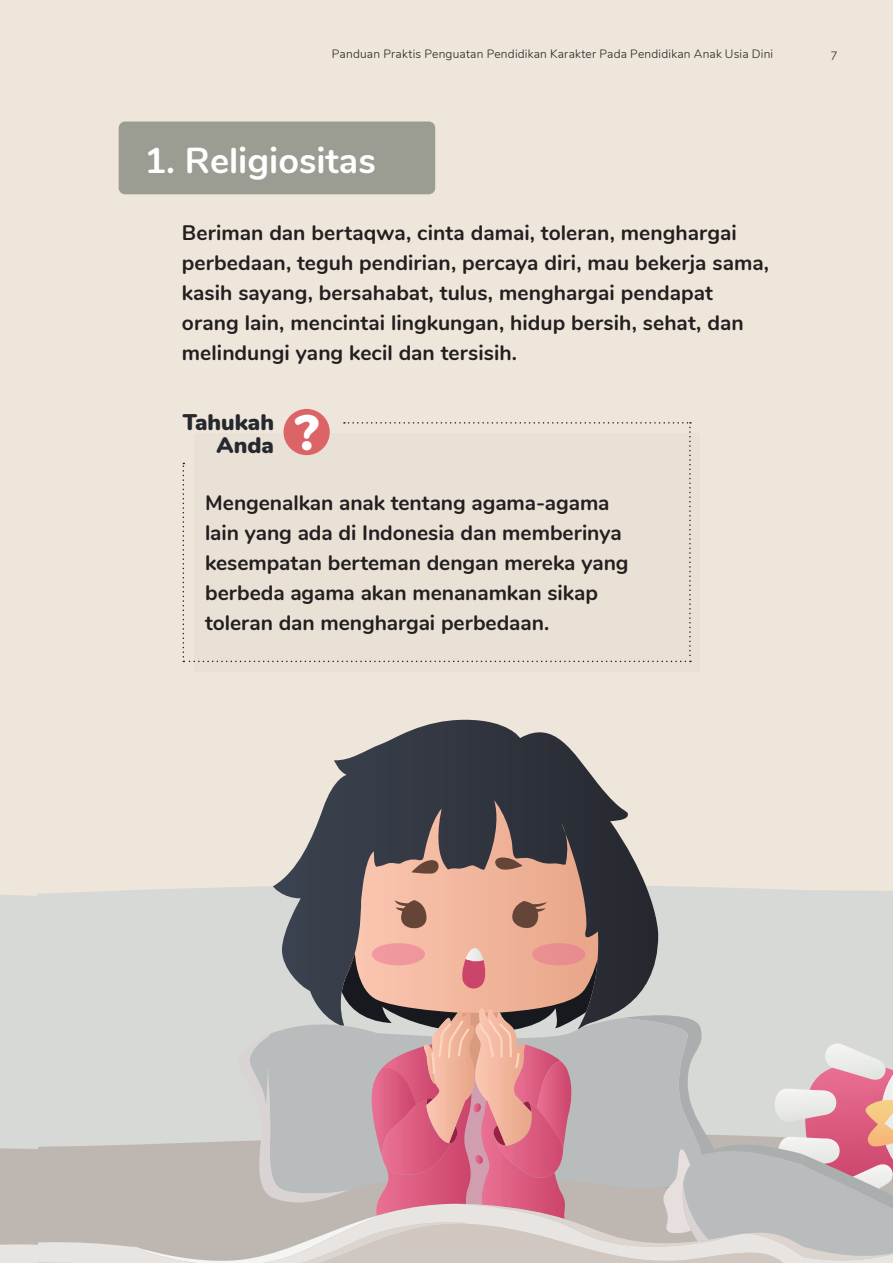
<style>
.page{position:relative;width:893px;height:1263px;background:#eee6da}
.page>*{position:absolute;margin:0;border:0;box-sizing:border-box;transform-origin:0 0}
.t1{font:900 49.8px "Nunito";color:#fff}
.t2{font:700 36px "Nunito";color:#fff}
.t3{font:900 22.65px/22.6px "Nunito";color:#25282d;text-align:right}
.t4{font:700 21px/30px "Nunito";color:#231f20}
.t5{font:300 12px "Nunito";letter-spacing:.015em;color:#231f20}
</style>
<div class="page">
<svg style="left:301px;top:719px;width:331px;height:138px"></svg>
<svg style="left:0;top:857px;width:893px;height:406px;background:#c8b8b6"></svg>
<div style="left:119px;top:121px;width:316px;height:73px;background:#9b9d92;border-radius:6px"></div>
<div style="left:195px;top:433px;width:505px;height:238px;background:#e9e1d5"></div>
<svg style="left:183px;top:422px;width:508px;height:240px"></svg>
<div style="left:284px;top:409px;width:46px;height:46px;background:#dc6366;border-radius:50%"></div>
<p class="t5" style="left:332px;top:45px;width:443px">Panduan Praktis Penguatan Pendidikan Karakter Pada Pendidikan Anak Usia Dini</p>
<p class="t5" style="left:830px;top:47px;width:9px">7</p>
<h2 class="t2" style="left:145px;top:134px;width:233px">1. Religiositas</h2>
<p class="t4" style="left:182px;top:216px;width:589px">Beriman dan bertaqwa, cinta damai, toleran, menghargai perbedaan, teguh pendirian, percaya diri, mau bekerja sama, kasih sayang, bersahabat, tulus, menghargai pendapat orang lain, mencintai lingkungan, hidup bersih, sehat, dan melindungi yang kecil dan tersisih.</p>
<p class="t3" style="left:183px;top:409px;width:93px">Tahukah<br>Anda</p>
<h1 class="t1" style="left:295px;top:396px;width:25px">?</h1>
<p class="t4" style="left:205px;top:486px;width:425px">Mengenalkan anak tentang agama-agama lain yang ada di Indonesia dan memberinya kesempatan berteman dengan mereka yang berbeda agama akan menanamkan sikap toleran dan menghargai perbedaan.</p>
</div>
